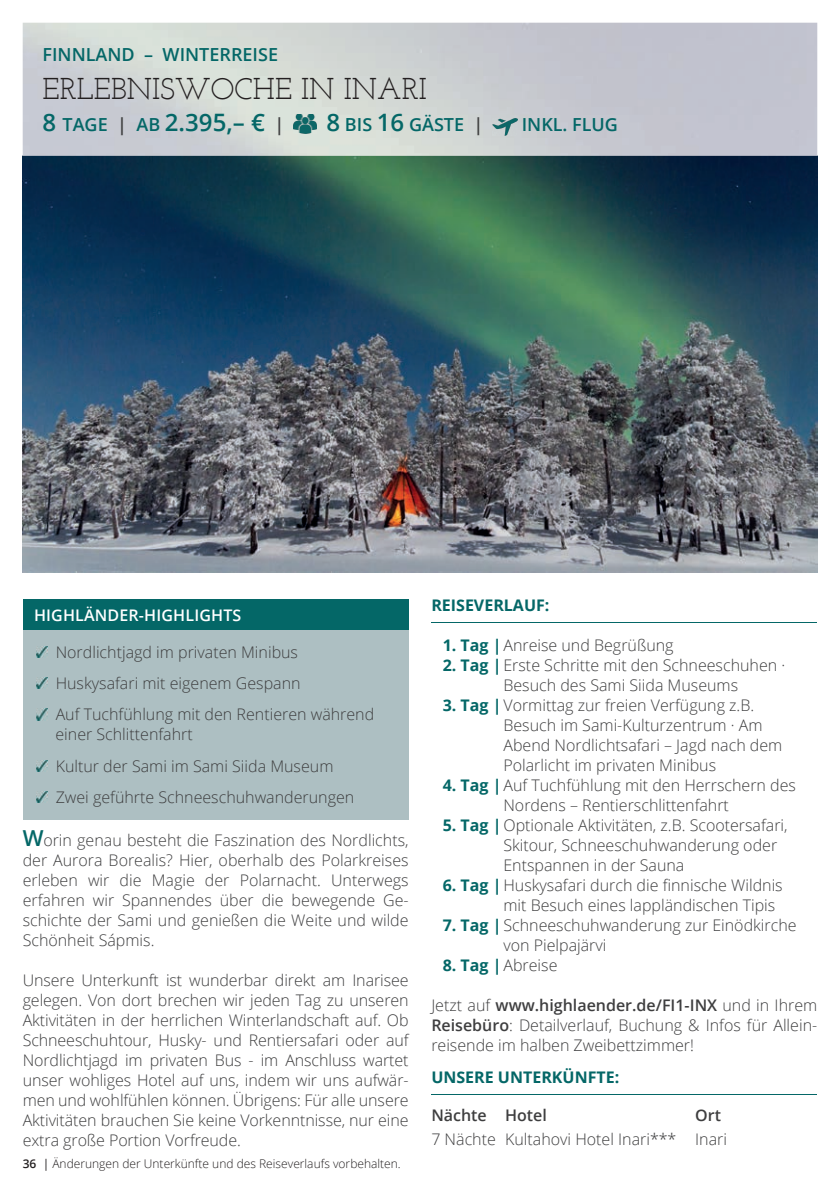
<style>
.page{position:relative;width:840px;height:1191px;background:#fff}
.page>*{position:absolute;margin:0;border:0;box-sizing:border-box;transform-origin:0 0}
.t1{font:30px "Josefin Slab";color:#231f20}
.t2{font:600 24px "Open Sans";color:#046767}
.t3{font:600 18px "Open Sans";color:#046767}
.t4{font:300 16px/20px "Open Sans";color:#3e3e3f}
.t5{font:700 16px "Open Sans";color:#046767}
.t6{font:600 16px "Open Sans";letter-spacing:.01em;color:#fff}
.t7{font:600 16px "Open Sans";color:#3e3e3f}
.t8{font:300 12px "Open Sans";color:#231f20}
.s1{font-size:18px}
.s2{font-size:18px;color:#3e3e3f}
.s3{font-size:24px}
.s4{color:#3e3e3f}
.s5{font-weight:600;font-size:22px;color:#046767}
.s6{font-weight:600}
.s7{font-weight:400}
.s8{font-weight:700;color:#046767}
</style>
<div class="page">
<img style="left:23px;top:156px;width:793px;height:416px">
<hr style="left:431px;top:622px;width:385px;height:1px;background:#046767">
<svg style="left:22px;top:22px;width:796px;height:134px;background:#cbced2"></svg>
<img style="left:293px;top:114px;width:23px;height:19px">
<img style="left:492px;top:118px;width:24px;height:17px">
<div style="left:23px;top:608px;width:385px;height:212px;background:#adbfc2"></div>
<div style="left:23px;top:599px;width:385px;height:30px;background:#046767"></div>
<svg style="left:37px;top:646px;width:10px;height:11px"></svg>
<svg style="left:37px;top:677px;width:10px;height:12px"></svg>
<svg style="left:37px;top:709px;width:10px;height:11px"></svg>
<svg style="left:37px;top:760px;width:10px;height:11px"></svg>
<svg style="left:37px;top:791px;width:10px;height:12px"></svg>
<hr style="left:431px;top:1094px;width:385px;height:1px;background:#046767">
<p class="t3" style="left:43px;top:42px;width:237px">FINNLAND – WINTERREISE</p>
<h1 class="t1" style="left:43px;top:71px;width:385px">ERLEBNISWOCHE IN INARI</h1>
<h2 class="t2" style="left:43px;top:106px;width:243px">8 <span class="s1">TAGE</span> <span class="s2">|</span> <span class="s1">AB</span> 2.395,– € <span class="s2">|</span></h2>
<p class="t3" style="left:326px;top:112px;width:158px"><span class="s3">8</span> BIS <span class="s3">16</span> GÄSTE <span class="s4">|</span></p>
<p class="t3" style="left:521px;top:112px;width:98px">INKL. FLUG</p>
<p class="t6" style="left:34px;top:603px;width:209px">HIGHLÄNDER-HIGHLIGHTS</p>
<p class="t4" style="left:56px;top:635px;width:320px;line-height:31.4px">Nordlichtjagd im privaten Minibus<br>Huskysafari mit eigenem Gespann<br>Auf Tuchfühlung mit den Rentieren während</p>
<p class="t4" style="left:55px;top:718px;width:300px;line-height:31.4px">einer Schlittenfahrt<br>Kultur der Sami im Sami Siida Museum<br>Zwei geführte Schneeschuhwanderungen</p>
<p class="t4" style="left:23px;top:829px;width:387px;text-align:justify"><span class="s5">W</span>orin genau besteht die Faszination des Nordlichts, der Aurora Borealis? Hier, oberhalb des Polarkreises erleben wir die Magie der Polarnacht. Unterwegs erfahren wir Spannendes über die bewegende Ge&shy;schichte der Sami und genießen die Weite und wilde Schönheit Sápmis.</p>
<p class="t4" style="left:23px;top:969px;width:387px;text-align:justify">Unsere Unterkunft ist wunderbar direkt am Inarisee gelegen. Von dort brechen wir jeden Tag zu unseren Aktivitäten in der herrlichen Winterlandschaft auf. Ob Schneeschuhtour, Husky- und Rentiersafari oder auf Nordlichtjagd im privaten Bus - im Anschluss wartet unser wohliges Hotel auf uns, indem wir uns aufwär&shy;men und wohlfühlen können. Übrigens: Für alle unsere Aktivitäten brauchen Sie keine Vorkenntnisse, nur eine extra große Portion Vorfreude.</p>
<p class="t8" style="left:23px;top:1155px;width:379px"><span class="s6">36</span> <span class="s7">|</span> Änderungen der Unterkünfte und des Reiseverlaufs vorbehalten.</p>
<p class="t5" style="left:431px;top:593px;width:120px">REISEVERLAUF:</p>
<p class="t4" style="left:442px;top:634px;width:232px"><span class="s8">1. Tag |</span> Anreise und Begrüßung</p>
<p class="t4" style="left:503px;top:654px;width:283px;text-indent:-61px"><span class="s8">2. Tag |</span> Erste Schritte mit den Schneeschuhen ·<br>Besuch des Sami Siida Museums</p>
<p class="t4" style="left:503px;top:694px;width:280px;text-indent:-61px"><span class="s8">3. Tag |</span> Vormittag zur freien Verfügung z.B.<br>Besuch im Sami-Kulturzentrum · Am Abend Nordlichtsafari – Jagd nach dem Polarlicht im privaten Minibus</p>
<p class="t4" style="left:442px;top:774px;width:354px;text-align:center"><span class="s8">4. Tag |</span> Auf Tuchfühlung mit den Herrschern des<br>Nordens – Rentierschlittenfahrt</p>
<p class="t4" style="left:503px;top:814px;width:285px;text-indent:-61px"><span class="s8">5. Tag |</span> Optionale Aktivitäten, z.B. Scootersafari,<br>Skitour, Schneeschuhwanderung oder<br>Entspannen in der Sauna</p>
<p class="t4" style="left:503px;top:874px;width:281px;text-indent:-61px"><span class="s8">6. Tag |</span> Huskysafari durch die finnische Wildnis mit Besuch eines lappländischen Tipis</p>
<p class="t4" style="left:503px;top:914px;width:294px;text-indent:-61px"><span class="s8">7. Tag |</span> Schneeschuhwanderung zur Einödkirche von Pielpajärvi</p>
<p class="t4" style="left:442px;top:954px;width:116px"><span class="s8">8. Tag |</span> Abreise</p>
<p class="t4" style="left:431px;top:994px;width:387px;text-align:justify">Jetzt auf <span class="s6">www.highlaender.de/FI1-INX</span> und in Ihrem <span class="s6">Reisebüro</span>: Detailverlauf, Buchung &amp; Infos für Allein&shy;reisende im halben Zweibettzimmer!</p>
<p class="t5" style="left:431px;top:1066px;width:189px">UNSERE UNTERKÜNFTE:</p>
<p class="t7" style="left:431px;top:1104px;width:117px">Nächte Hotel</p>
<p class="t7" style="left:694px;top:1104px;width:27px">Ort</p>
<p class="t4" style="left:431px;top:1129px;width:297px">7 Nächte Kultahovi Hotel Inari*** Inari</p>
</div>
